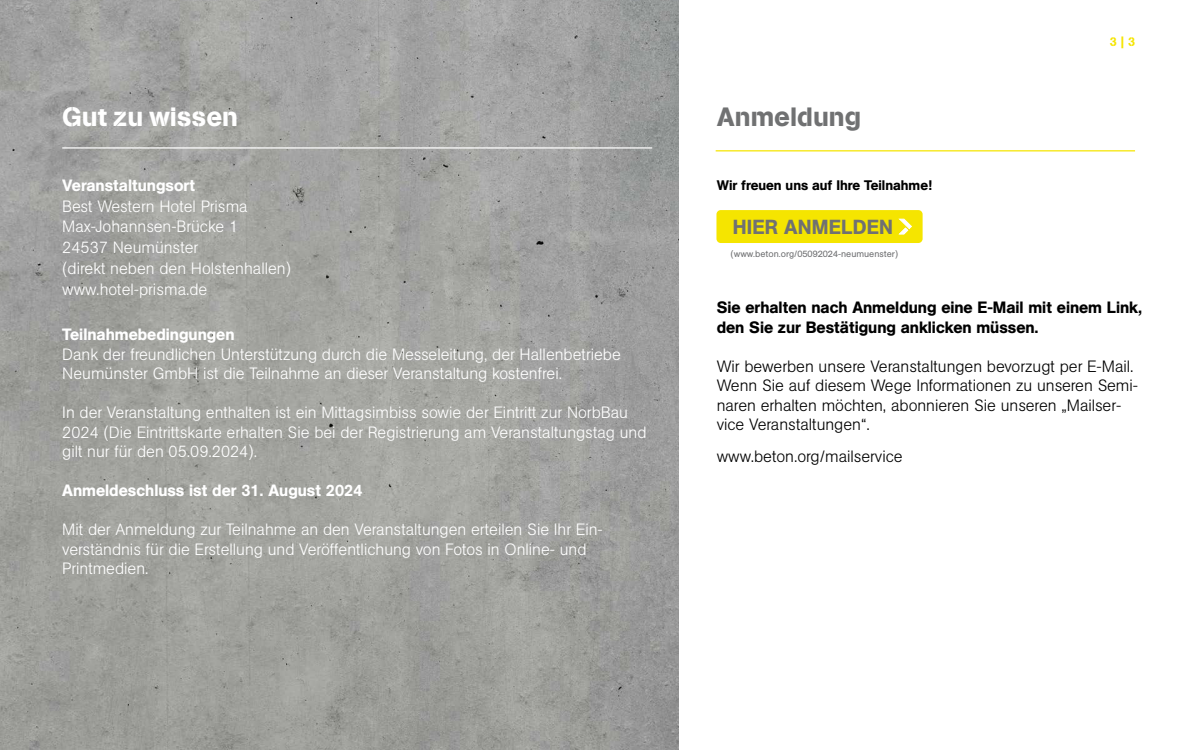
<style>
.page{position:relative;width:1200px;height:750px;background:#fff}
.page>*{position:absolute;margin:0;border:0;box-sizing:border-box;transform-origin:0 0}
.t1{font:26.25px "AG Book Std Stencil";color:#fff}
.t2{font:26.25px "AG Book Std Stencil";color:#707172}
.t3{font:500 20.19px "AG Book Pro";letter-spacing:.01em;color:#707172}
.t4{font:300 16.25px/19.5px "AG Book Pro";color:#fff}
.t5{font:300 16.25px/19.5px "AG Book Pro";color:#000}
.t6{font:500 16.25px/19.5px "AG Book Pro";color:#000}
.t7{font:500 16.25px "AG Book Pro";color:#fff}
.t8{font:500 13.75px "AG Book Pro";color:#000}
.t9{font:12.5px "AG Book Std Stencil";color:#f5e500}
.t10{font:9.06px "AG Book Pro";color:#6f7072}
</style>
<div class="page">
<img style="left:0;top:0;width:679px;height:750px">
<hr style="left:62px;top:147px;width:590px;height:2px;background:#fff">
<div style="left:716px;top:210px;width:207px;height:33px;background:#f5e500;border-radius:4px"></div>
<svg style="left:899px;top:219px;width:13px;height:15px"></svg>
<hr style="left:716px;top:150px;width:419px;height:1px;background:#f5e500">
<h1 class="t1" style="left:62px;top:101px;width:177px">Gut zu wissen</h1>
<p class="t7" style="left:62px;top:175px;width:134px">Veranstaltungsort</p>
<p class="t4" style="left:62px;top:195px;width:230px;line-height:20.8px">Best Western Hotel Prisma<br>Max-Johannsen-Brücke 1<br>24537 Neumünster<br>(direkt neben den Holstenhallen) www.hotel-prisma.de</p>
<p class="t7" style="left:62px;top:324px;width:174px">Teilnahmebedingungen</p>
<p class="t4" style="left:62px;top:344px;width:560px">Dank der freundlichen Unterstützung durch die Messeleitung, der Hallenbetriebe<br>Neumünster GmbH ist die Teilnahme an dieser Veranstaltung kostenfrei.</p>
<p class="t4" style="left:62px;top:403px;width:586px">In der Veranstaltung enthalten ist ein Mittagsimbiss sowie der Eintritt zur NorbBau<br>2024 (Die Eintrittskarte erhalten Sie bei der Registrierung am Veranstaltungstag und gilt nur für den 05.09.2024).</p>
<p class="t7" style="left:62px;top:480px;width:302px">Anmeldeschluss ist der 31. August 2024</p>
<p class="t4" style="left:62px;top:520px;width:542px">Mit der Anmeldung zur Teilnahme an den Veranstaltungen erteilen Sie Ihr Ein&shy;verständnis für die Erstellung und Veröffentlichung von Fotos in Online- und<br>Printmedien.</p>
<h1 class="t2" style="left:717px;top:101px;width:145px">Anmeldung</h1>
<p class="t8" style="left:717px;top:176px;width:217px">Wir freuen uns auf Ihre Teilnahme!</p>
<p class="t3" style="left:733px;top:214px;width:162px">HIER ANMELDEN</p>
<p class="t10" style="left:731px;top:248px;width:169px">(www.beton.org/05092024-neumuenster)</p>
<p class="t9" style="left:1110px;top:34px;width:27px">3 | 3</p>
<p class="t6" style="left:717px;top:298px;width:427px">Sie erhalten nach Anmeldung eine E-Mail mit einem Link, den Sie zur Bestätigung anklicken müssen.</p>
<p class="t5" style="left:717px;top:356px;width:423px">Wir bewerben unsere Veranstaltungen bevorzugt per E-Mail.<br>Wenn Sie auf diesem Wege Informationen zu unseren Semi&shy;naren erhalten möchten, abonnieren Sie unseren „Mailser&shy;vice Veranstaltungen“.</p>
<p class="t5" style="left:717px;top:447px;width:187px">www.beton.org/mailservice</p>
</div>
